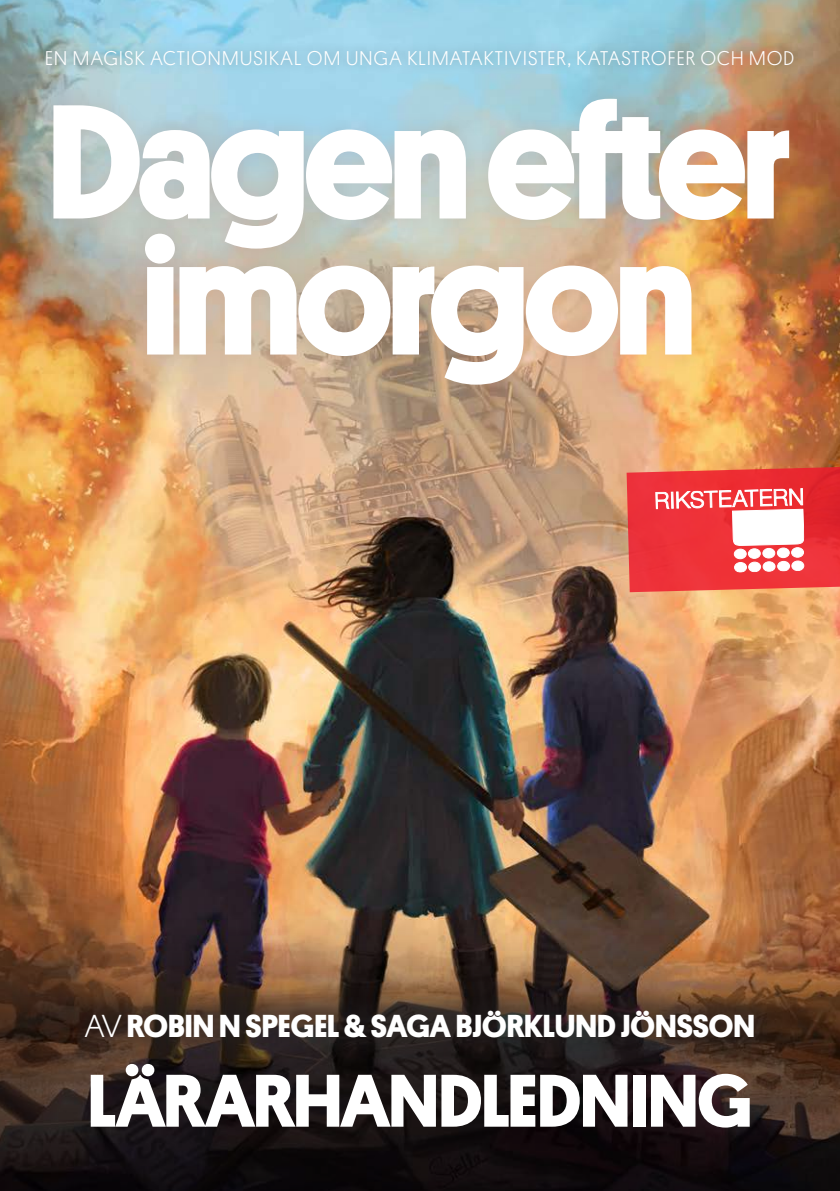
<style>
.page{position:relative;width:840px;height:1191px;background:#fff}
.page>*{position:absolute;margin:0;border:0;box-sizing:border-box;transform-origin:0 0}
.TITEL_platform{font:700 163.6px/136px "Stage Sans";letter-spacing:-.035em;color:#fff;text-align:center}
.Rubrik{font:700 75px "Stage Sans";letter-spacing:-.015em;color:#fff}
.t1{font:700 32px "Stage Sans";color:#fff}
.upphov_platform{font:20px "Stage Sans";letter-spacing:.065em;color:#fff}
.s1{font-weight:300}
</style>
<div class="page">
<img style="left:0;top:0;width:839px;height:857px">
<div style="left:35px;top:40px;width:768px;height:36px;background:#231f20;opacity:.3"></div>
<div style="left:32px;top:79px;width:777px;height:326px;background:#ad7067;opacity:.2"></div>
<svg style="left:0;top:857px;width:839px;height:334px;background:#4a3326"></svg>
<div style="left:62px;top:988px;width:715px;height:72px;background:#231f20;opacity:.45"></div>
<svg style="left:626px;top:466px;width:213px;height:126px;background:#ee5557"></svg>
<div style="left:733px;top:549px;width:12px;height:10px;background:#fff;border-radius:50%"></div>
<div style="left:733px;top:548px;width:13px;height:11px;border:1px solid #fff;border-radius:50%"></div>
<div style="left:747px;top:549px;width:13px;height:9px;background:#fff;border-radius:50%"></div>
<div style="left:747px;top:548px;width:13px;height:11px;border:1px solid #fff;border-radius:50%"></div>
<div style="left:762px;top:548px;width:12px;height:10px;background:#fff;border-radius:50%"></div>
<div style="left:761px;top:548px;width:13px;height:10px;border:1px solid #fff;border-radius:50%"></div>
<div style="left:776px;top:548px;width:12px;height:9px;background:#fff;border-radius:50%"></div>
<div style="left:776px;top:547px;width:13px;height:11px;border:1px solid #fff;border-radius:50%"></div>
<div style="left:734px;top:562px;width:12px;height:10px;background:#fff;border-radius:50%"></div>
<div style="left:733px;top:562px;width:13px;height:10px;border:1px solid #fff;border-radius:50%"></div>
<div style="left:748px;top:562px;width:12px;height:10px;background:#fff;border-radius:50%"></div>
<div style="left:747px;top:561px;width:13px;height:11px;border:1px solid #fff;border-radius:50%"></div>
<div style="left:762px;top:561px;width:12px;height:10px;background:#fff;border-radius:50%"></div>
<div style="left:762px;top:561px;width:13px;height:11px;border:1px solid #fff;border-radius:50%"></div>
<div style="left:777px;top:561px;width:12px;height:10px;background:#fff;border-radius:50%"></div>
<div style="left:776px;top:561px;width:13px;height:10px;border:1px solid #fff;border-radius:50%"></div>
<div style="left:791px;top:547px;width:12px;height:10px;background:#fff;border-radius:50%"></div>
<div style="left:790px;top:547px;width:13px;height:11px;border:1px solid #fff;border-radius:50%"></div>
<div style="left:791px;top:561px;width:12px;height:9px;background:#fff;border-radius:50%"></div>
<div style="left:790px;top:560px;width:13px;height:11px;border:1px solid #fff;border-radius:50%"></div>
<p class="upphov_platform" style="left:45px;top:43px;width:750px">EN MAGISK ACTIONMUSIKAL OM UNGA KLIMATAKTIVISTER, KATASTROFER OCH MOD</p>
<p class="TITEL_platform" style="left:47px;top:84px;width:745px">Dagen efter imorgon</p>
<p class="t1" style="left:85px;top:1002px;width:671px"><span class="s1">AV</span> ROBIN N SPEGEL &amp; SAGA BJÖRKLUND JÖNSSON</p>
<p class="Rubrik" style="left:88px;top:1045px;width:666px">LÄRARHANDLEDNING</p>
</div>
